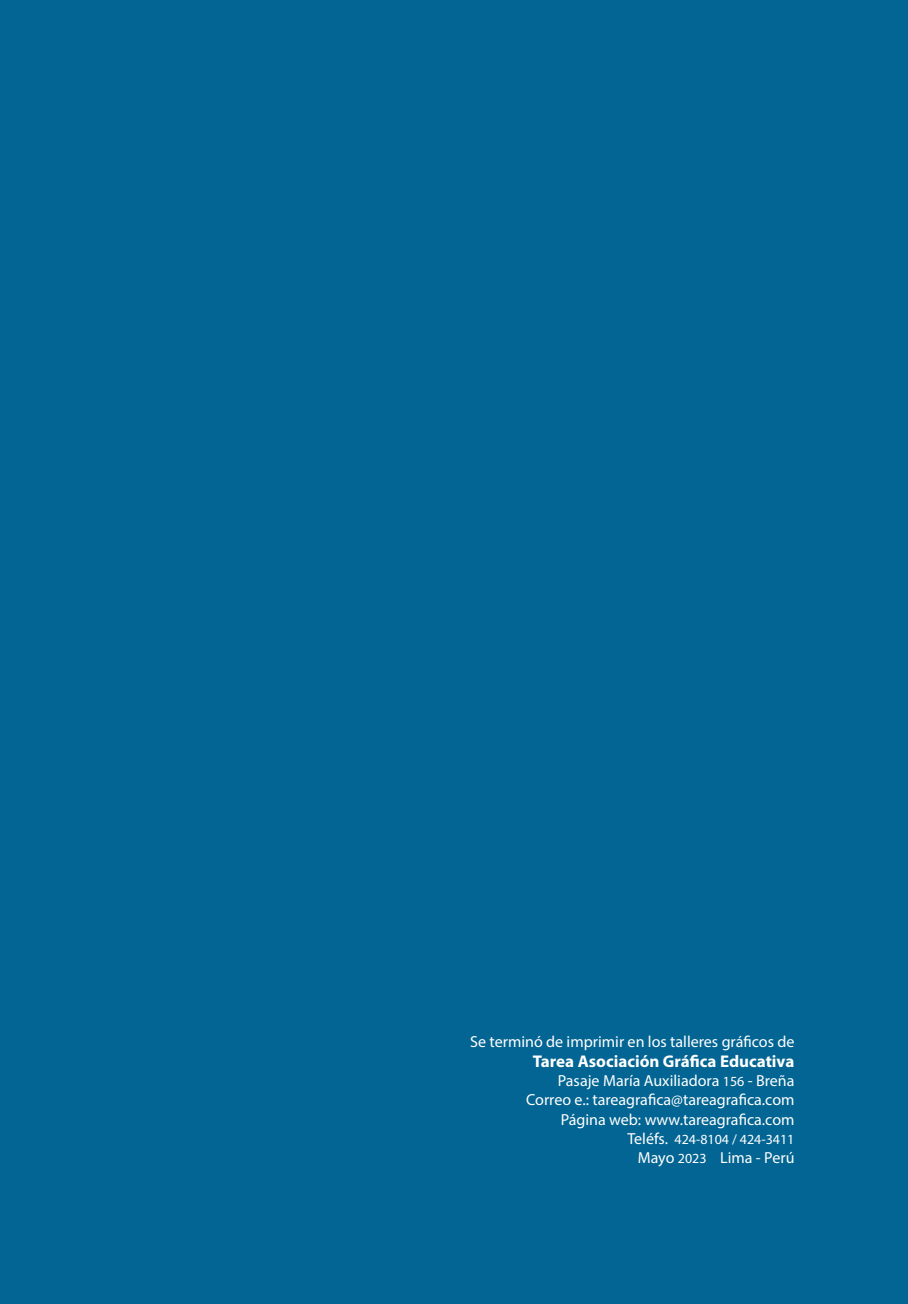
<style>
.page{position:relative;width:908px;height:1304px;background:#fff}
.page>*{position:absolute;margin:0;border:0;box-sizing:border-box;transform-origin:0 0}
.t1{font:700 17px "Myriad Pro";color:#fff}
.t2{font:16px "Myriad Pro";color:#fff}
.t3{font:14px "Myriad Pro";color:#fff}
.s1{font-size:14px}
.s2{font-size:16px}
</style>
<div class="page">
<div style="left:0;top:0;width:907px;height:1304px;background:#036593"></div>
<p class="t2" style="left:470px;top:1031px;width:326px">Se terminó de imprimir en los talleres gráficos de</p>
<p class="t1" style="left:532px;top:1050px;width:263px">Tarea Asociación Gráfica Educativa</p>
<p class="t2" style="left:557px;top:1071px;width:238px">Pasaje María Auxiliadora <span class="s1">156</span> - Breña</p>
<p class="t2" style="left:526px;top:1090px;width:270px">Correo e.: tareagrafica@tareagrafica.com</p>
<p class="t2" style="left:560px;top:1109px;width:235px">Página web: www.tareagrafica.com</p>
<p class="t3" style="left:627px;top:1131px;width:168px"><span class="s2">Teléfs.</span> 424-8104 / 424-3411</p>
<p class="t2" style="left:637px;top:1148px;width:158px">Mayo <span class="s1">2023</span> Lima - Perú</p>
</div>
